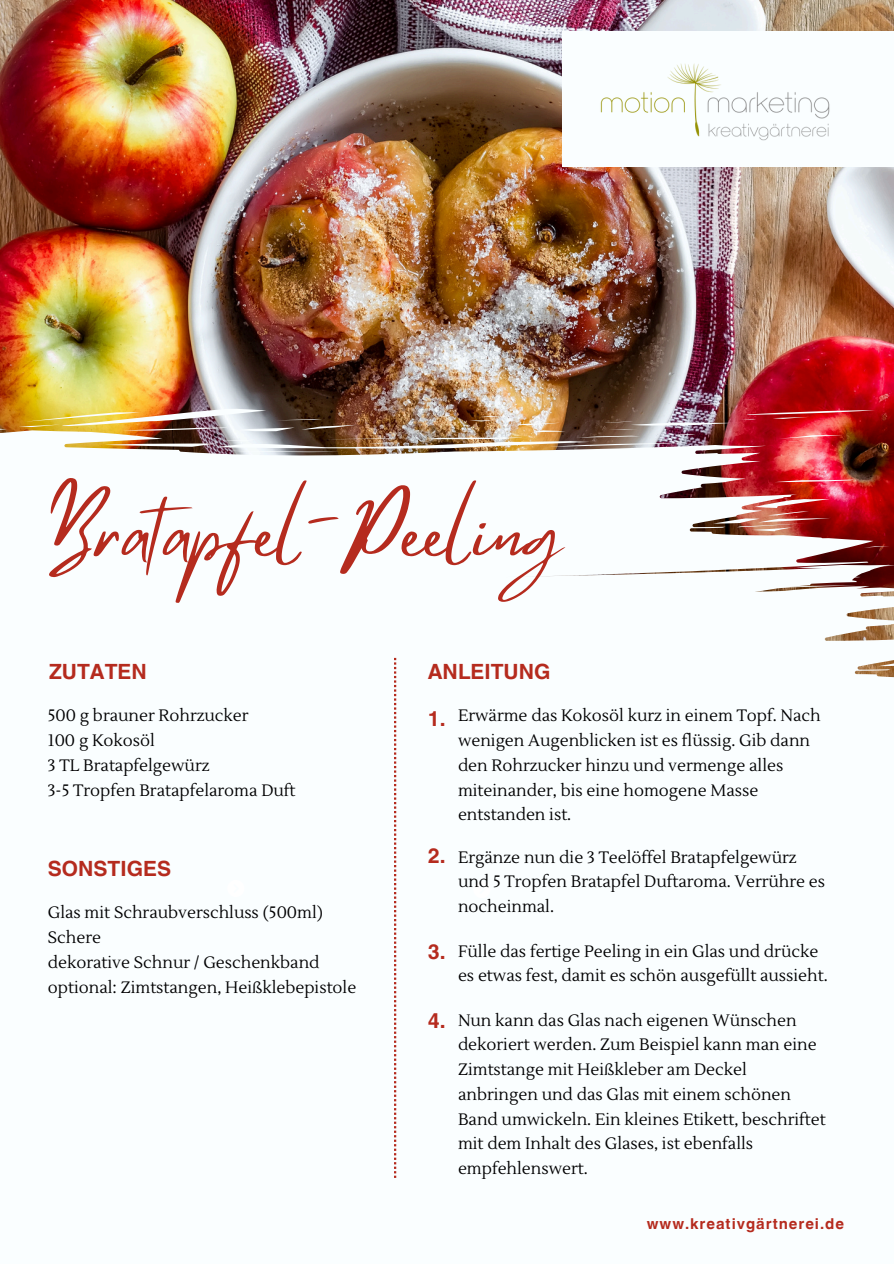
<style>
.page{position:relative;width:894px;height:1264px;background:#fff}
.page>*{position:absolute;margin:0;border:0;box-sizing:border-box;transform-origin:0 0}
.t1{font:75px "Mistrully";color:#b52b1e}
.t2{font:700 21px "Helvetica World";color:#b52b1e}
.t3{font:16.5px/24.8px "Lustria";color:#000}
.t4{font:700 15px "Helvetica World";letter-spacing:.065em;color:#b52b1e}
</style>
<div class="page">
<div style="left:0;top:0;width:893px;height:1263px;background:#fafeff"></div>
<img style="left:0;top:0;width:893px;height:546px">
<svg style="left:0;top:430px;width:889px;height:116px"></svg>
<svg style="left:0;top:427px;width:7px;height:7px"></svg>
<img style="left:19px;top:403px;width:712px;height:49px">
<svg style="left:739px;top:410px;width:136px;height:10px"></svg>
<svg style="left:712px;top:499px;width:118px;height:32px"></svg>
<svg style="left:536px;top:546px;width:357px;height:75px"></svg>
<svg style="left:394px;top:657px;width:499px;height:520px"></svg>
<div style="left:561px;top:32px;width:332px;height:135px;background:#fafeff"></div>
<img style="left:600px;top:63px;width:230px;height:78px">
<p class="t1" style="left:49px;top:473px;width:514px">Bratapfel-Peeling</p>
<p class="t2" style="left:49px;top:654px;width:99px">ZUTATEN</p>
<p class="t2" style="left:427px;top:654px;width:124px">ANLEITUNG</p>
<p class="t3" style="left:48px;top:703px;width:202px">500 g brauner Rohrzucker</p>
<h1 class="t3" style="left:48px;top:728px;width:108px">100 g Kokosöl</h1>
<h2 class="t3" style="left:48px;top:753px;width:163px">3 TL Bratapfelgewürz</h2>
<p class="t3" style="left:48px;top:778px;width:249px">3-5 Tropfen Bratapfelaroma Duft</p>
<h2 class="t2" style="left:48px;top:851px;width:125px">SONSTIGES</h2>
<p class="t3" style="left:48px;top:900px;width:276px">Glas mit Schraubverschluss (500ml)</p>
<h2 class="t3" style="left:48px;top:925px;width:55px">Schere</h2>
<h2 class="t3" style="left:48px;top:950px;width:273px">dekorative Schnur / Geschenkband</h2>
<p class="t3" style="left:48px;top:974px;width:310px">optional: Zimtstangen, Heißklebepistole</p>
<p class="t2" style="left:427px;top:701px;width:19px">1.</p>
<p class="t2" style="left:427px;top:838px;width:19px">2.</p>
<h2 class="t3" style="left:458px;top:703px;width:364px">Erwärme das Kokosöl kurz in einem Topf. Nach wenigen Augenblicken ist es flüssig. Gib dann den Rohrzucker hinzu und vermenge alles miteinander, bis eine homogene Masse entstanden ist.</h2>
<p class="t3" style="left:458px;top:845px;width:368px">Ergänze nun die 3 Teelöffel Bratapfelgewürz und 5 Tropfen Bratapfel Duftaroma. Verrühre es nocheinmal.</p>
<p class="t2" style="left:427px;top:934px;width:19px">3.</p>
<p class="t3" style="left:458px;top:939px;width:371px">Fülle das fertige Peeling in ein Glas und drücke es etwas fest, damit es schön ausgefüllt aussieht.</p>
<p class="t2" style="left:427px;top:1003px;width:19px">4.</p>
<p class="t3" style="left:458px;top:1008px;width:369px">Nun kann das Glas nach eigenen Wünschen dekoriert werden. Zum Beispiel kann man eine Zimtstange mit Heißkleber am Deckel anbringen und das Glas mit einem schönen Band umwickeln. Ein kleines Etikett, beschriftet mit dem Inhalt des Glases, ist ebenfalls empfehlenswert.</p>
<p class="t4" style="left:646px;top:1211px;width:199px">www.kreativgärtnerei.de</p>
</div>
